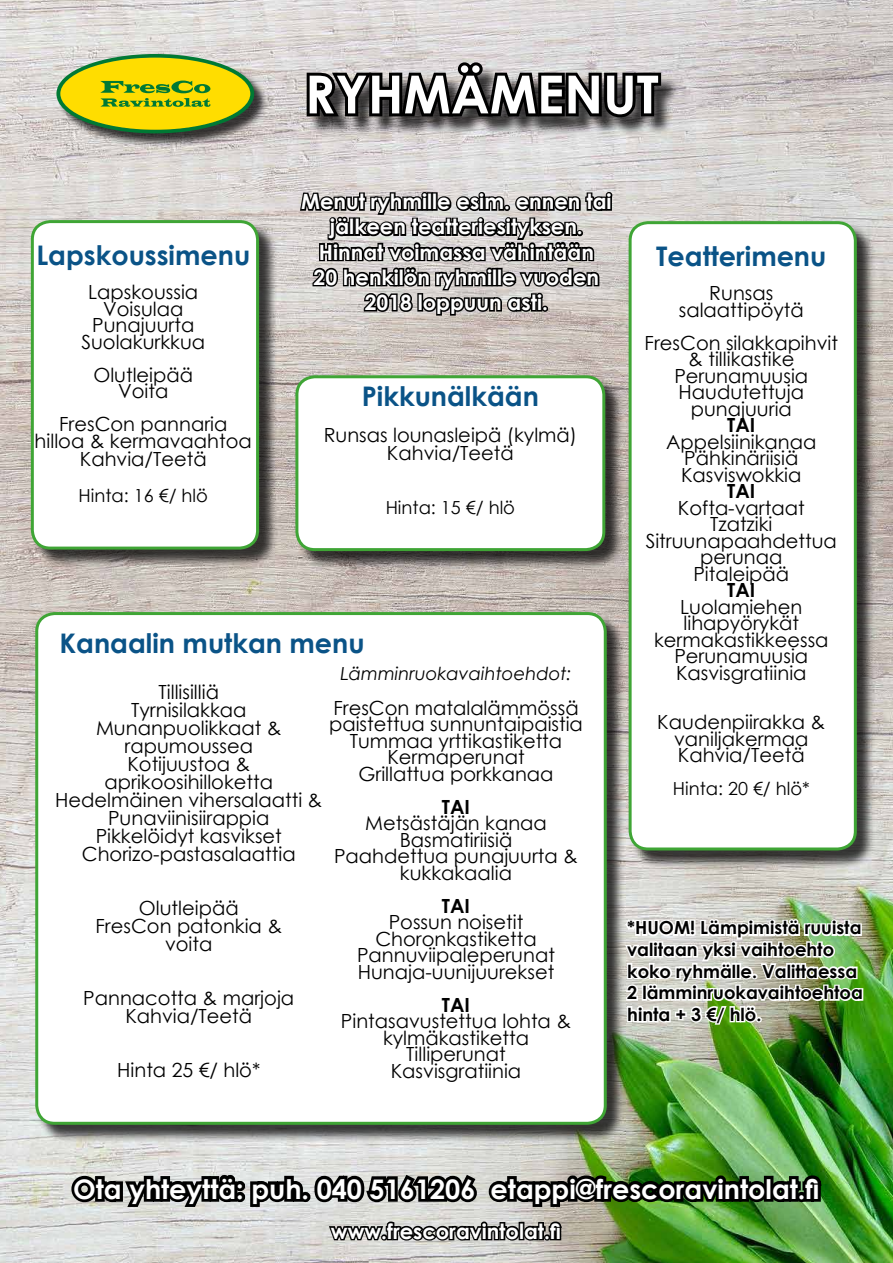
<style>
.page{position:relative;width:893px;height:1263px;background:#fff}
.page>*{position:absolute;margin:0;border:0;box-sizing:border-box;transform-origin:0 0}
.t1{font:700 52.5px "Century Gothic";color:#fff}
.t2{font:700 27px "Century Gothic";color:#0a5387}
.t3{font:700 27px "Century Gothic";color:#fff}
.t4{font:700 21px/25.2px "Century Gothic";color:#fff;text-align:center}
.t5{font:19.5px/16.5px "Century Gothic";color:#000;text-align:center}
.t6{font:700 19.5px "Century Gothic";color:#000}
.t7{font:700 18px/21.6px "Century Gothic";color:#000}
.t8{font:18px "Century Gothic";color:#000}
.t9{font:italic 18px "Century Gothic";color:#000}
</style>
<div class="page">
<img style="left:0;top:0;width:893px;height:1263px">
<div style="left:309px;top:65px;width:371px;height:71px;background:#000;opacity:.75"></div>
<svg style="left:304px;top:57px;width:360px;height:65px;background:#504f4f"></svg>
<div style="left:37px;top:614px;width:589px;height:529px;background:#000;opacity:.75"></div>
<div style="left:37px;top:613px;width:568px;height:510px;background:#fff;border-radius:18px"></div>
<div style="left:35px;top:612px;width:572px;height:513px;border:3px solid #3fa535;border-radius:18px"></div>
<img style="left:67px;top:1165px;width:758px;height:98px">
<div style="left:58px;top:55px;width:211px;height:93px;background:#000;opacity:.75"></div>
<svg style="left:56px;top:54px;width:198px;height:79px;background:#c2c12c"></svg>
<div style="left:298px;top:377px;width:326px;height:193px;background:#000;opacity:.75"></div>
<div style="left:297px;top:377px;width:307px;height:173px;background:#fff;border-radius:18px"></div>
<div style="left:295px;top:375px;width:310px;height:176px;border:3px solid #3fa535;border-radius:18px"></div>
<svg style="left:298px;top:187px;width:317px;height:130px;background:#7d7a79"></svg>
<div style="left:33px;top:222px;width:245px;height:346px;background:#000;opacity:.75"></div>
<div style="left:32px;top:222px;width:226px;height:326px;background:#fff;border-radius:18px"></div>
<div style="left:31px;top:220px;width:228px;height:330px;border:3px solid #3fa535;border-radius:18px"></div>
<div style="left:631px;top:223px;width:245px;height:646px;background:#000;opacity:.75"></div>
<div style="left:630px;top:223px;width:225px;height:626px;background:#fff;border-radius:18px"></div>
<div style="left:629px;top:221px;width:228px;height:629px;border:3px solid #3fa535;border-radius:18px"></div>
<img style="left:621px;top:914px;width:244px;height:127px">
<h1 class="t1" style="left:305px;top:54px;width:355px">RYHMÄMENUT</h1>
<h2 class="t2" style="left:36px;top:234px;width:215px">Lapskoussimenu</h2>
<p class="t5" style="left:81px;top:283px;width:125px">Lapskoussia<br>Voisulaa<br>Punajuurta<br>Suolakurkkua</p>
<p class="t5" style="left:93px;top:366px;width:101px">Olutleipää<br>Voita</p>
<p class="t5" style="left:35px;top:415px;width:219px;line-height:17.2px">FresCon pannaria hilloa &amp; kermavaahtoa<br>Kahvia/Teetä</p>
<p class="t8" style="left:79px;top:483px;width:131px">Hinta: 16 €/ hlö</p>
<p class="t4" style="left:301px;top:188px;width:312px">Menut ryhmille esim. ennen tai jälkeen teatteriesityksen.<br>Hinnat voimassa vähintään<br>20 henkilön ryhmille vuoden<br>2018 loppuun asti.</p>
<h2 class="t2" style="left:362px;top:376px;width:179px">Pikkunälkään</h2>
<p class="t5" style="left:324px;top:426px;width:255px;line-height:18px">Runsas lounasleipä (kylmä)<br>Kahvia/Teetä</p>
<p class="t8" style="left:386px;top:495px;width:131px">Hinta: 15 €/ hlö</p>
<h2 class="t2" style="left:60px;top:622px;width:307px">Kanaalin mutkan menu</h2>
<p class="t5" style="left:55px;top:683px;width:269px;line-height:18px">Tillisilliä<br>Tyrnisilakkaa<br>Munanpuolikkaat &amp; rapumoussea<br>Kotijuustoa &amp; aprikoosihilloketta<br>Hedelmäinen vihersalaatti &amp;<br>Punaviinisiirappia<br>Pikkelöidyt kasvikset<br>Chorizo-pastasalaattia</p>
<p class="t5" style="left:96px;top:899px;width:188px;line-height:18px">Olutleipää<br>FresCon patonkia &amp; voita</p>
<p class="t5" style="left:83px;top:989px;width:212px;line-height:18px">Pannacotta &amp; marjoja<br>Kahvia/Teetä</p>
<p class="t5" style="left:117px;top:1062px;width:145px">Hinta 25 €/ hlö*</p>
<p class="t9" style="left:340px;top:661px;width:233px">Lämminruokavaihtoehdot:</p>
<p class="t5" style="left:329px;top:699px;width:255px">FresCon matalalämmössä paistettua sunnuntaipaistia<br>Tummaa yrttikastiketta<br>Kermaperunat<br>Grillattua porkkanaa</p>
<p class="t6" style="left:442px;top:792px;width:30px">TAI</p>
<p class="t5" style="left:334px;top:815px;width:245px">Metsästäjän kanaa<br>Basmatiriisiä<br>Paahdettua punajuurta &amp; kukkakaalia</p>
<p class="t6" style="left:442px;top:891px;width:30px">TAI</p>
<p class="t5" style="left:357px;top:914px;width:199px">Possun noisetit<br>Choronkastiketta<br>Pannuviipaleperunat<br>Hunaja-uunijuurekset</p>
<p class="t6" style="left:442px;top:990px;width:30px">TAI</p>
<p class="t5" style="left:341px;top:1013px;width:232px">Pintasavustettua lohta &amp; kylmäkastiketta<br>Tilliperunat<br>Kasvisgratiinia</p>
<h2 class="t2" style="left:656px;top:235px;width:172px">Teatterimenu</h2>
<p class="t5" style="left:679px;top:285px;width:126px">Runsas salaattipöytä</p>
<p class="t5" style="left:645px;top:334px;width:195px">FresCon silakkapihvit &amp; tillikastike<br>Perunamuusia<br>Haudutettuja punajuuria</p>
<p class="t6" style="left:727px;top:410px;width:30px">TAI</p>
<p class="t5" style="left:666px;top:433px;width:152px">Appelsiinikanaa<br>Pähkinäriisiä<br>Kasviswokkia</p>
<p class="t6" style="left:727px;top:476px;width:30px">TAI</p>
<p class="t5" style="left:646px;top:499px;width:193px">Kofta-vartaat<br>Tzatziki<br>Sitruunapaahdettua perunaa<br>Pitaleipää</p>
<p class="t6" style="left:727px;top:575px;width:30px">TAI</p>
<p class="t5" style="left:654px;top:598px;width:176px">Luolamiehen lihapyörykät kermakastikkeessa<br>Perunamuusia<br>Kasvisgratiinia</p>
<p class="t5" style="left:657px;top:713px;width:169px">Kaudenpiirakka &amp; vaniljakermaa<br>Kahvia/Teetä</p>
<p class="t8" style="left:673px;top:776px;width:139px">Hinta: 20 €/ hlö*</p>
<p class="t7" style="left:627px;top:916px;width:237px">*HUOM! Lämpimistä ruuista valitaan yksi vaihtoehto koko ryhmälle. Valittaessa<br>2 lämminruokavaihtoehtoa hinta + 3 €/ hlö.</p>
<h2 class="t3" style="left:73px;top:1168px;width:748px">Ota yhteyttä: puh. 040 5161206 etappi@frescoravintolat.fi</h2>
<p class="t4" style="left:331px;top:1217px;width:232px">www.frescoravintolat.fi</p>
</div>
